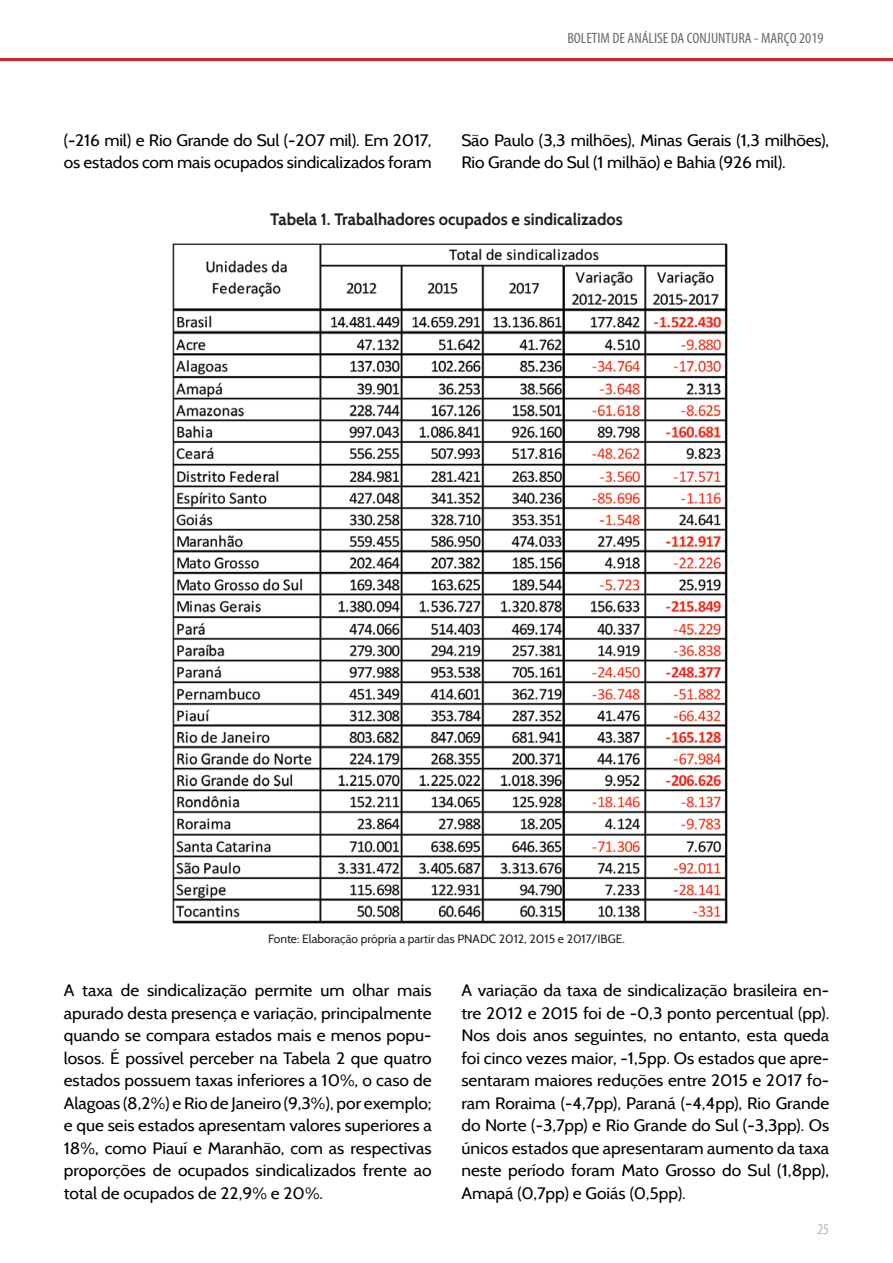
<style>
.page{position:relative;width:893px;height:1263px;background:#fff}
.page>*{position:absolute;margin:0;border:0;box-sizing:border-box;transform-origin:0 0}
.t1{font:16.5px/22.5px "Cabin";letter-spacing:-.01em;color:#000;scale:1.05 1}
.table_of_contents{font:700 16.5px "Cabin";color:#231f20}
.t2{font:condensed 15px "Myriad Pro";color:#6c6d70;scale:1.05 1}
.t3{font:condensed 15px "Myriad Pro";color:#b1b5be}
.table_of_contents-2{font:12px "Cabin";color:#231f20}
</style>
<div class="page">
<hr style="left:0;top:58px;width:893px;height:3px;background:#d1232a">
<img style="left:172px;top:243px;width:556px;height:681px">
<p class="t2" style="left:567px;top:29px;width:245px">BOLETIM DE ANÁLISE DA CONJUNTURA - MARÇO 2019</p>
<p class="t1" style="left:64px;top:128px;width:352px">(-216 mil) e Rio Grande do Sul (-207 mil). Em 2017, os estados com mais ocupados sindicalizados foram</p>
<p class="t1" style="left:461px;top:128px;width:352px">São Paulo (3,3 milhões), Minas Gerais (1,3 milhões),<br>Rio Grande do Sul (1 milhão) e Bahia (926 mil).</p>
<p class="table_of_contents" style="left:270px;top:209px;width:354px">Tabela 1. Trabalhadores ocupados e sindicalizados</p>
<p class="table_of_contents-2" style="left:268px;top:931px;width:358px">Fonte: Elaboração própria a partir das PNADC 2012, 2015 e 2017/IBGE.</p>
<p class="t1" style="left:64px;top:979px;width:352px;text-align:justify">A taxa de sindicalização permite um olhar mais apurado desta presença e variação, principalmente quando se compara estados mais e menos popu&shy;losos. É possível perceber na Tabela 2 que quatro estados possuem taxas inferiores a 10%, o caso de Alagoas (8,2%) e Rio de Janeiro (9,3%), por exemplo; e que seis estados apresentam valores superiores a 18%, como Piauí e Maranhão, com as respectivas proporções de ocupados sindicalizados frente ao total de ocupados de 22,9% e 20%.</p>
<p class="t1" style="left:461px;top:979px;width:352px;text-align:justify">A variação da taxa de sindicalização brasileira en&shy;tre 2012 e 2015 foi de -0,3 ponto percentual (pp).<br>Nos dois anos seguintes, no entanto, esta queda foi cinco vezes maior, -1,5pp. Os estados que apre&shy;sentaram maiores reduções entre 2015 e 2017 fo&shy;ram Roraima (-4,7pp), Paraná (-4,4pp), Rio Grande do Norte (-3,7pp) e Rio Grande do Sul (-3,3pp). Os únicos estados que apresentaram aumento da taxa neste período foram Mato Grosso do Sul (1,8pp), Amapá (0,7pp) e Goiás (0,5pp).</p>
<p class="t3" style="left:817px;top:1220px;width:13px">25</p>
</div>
